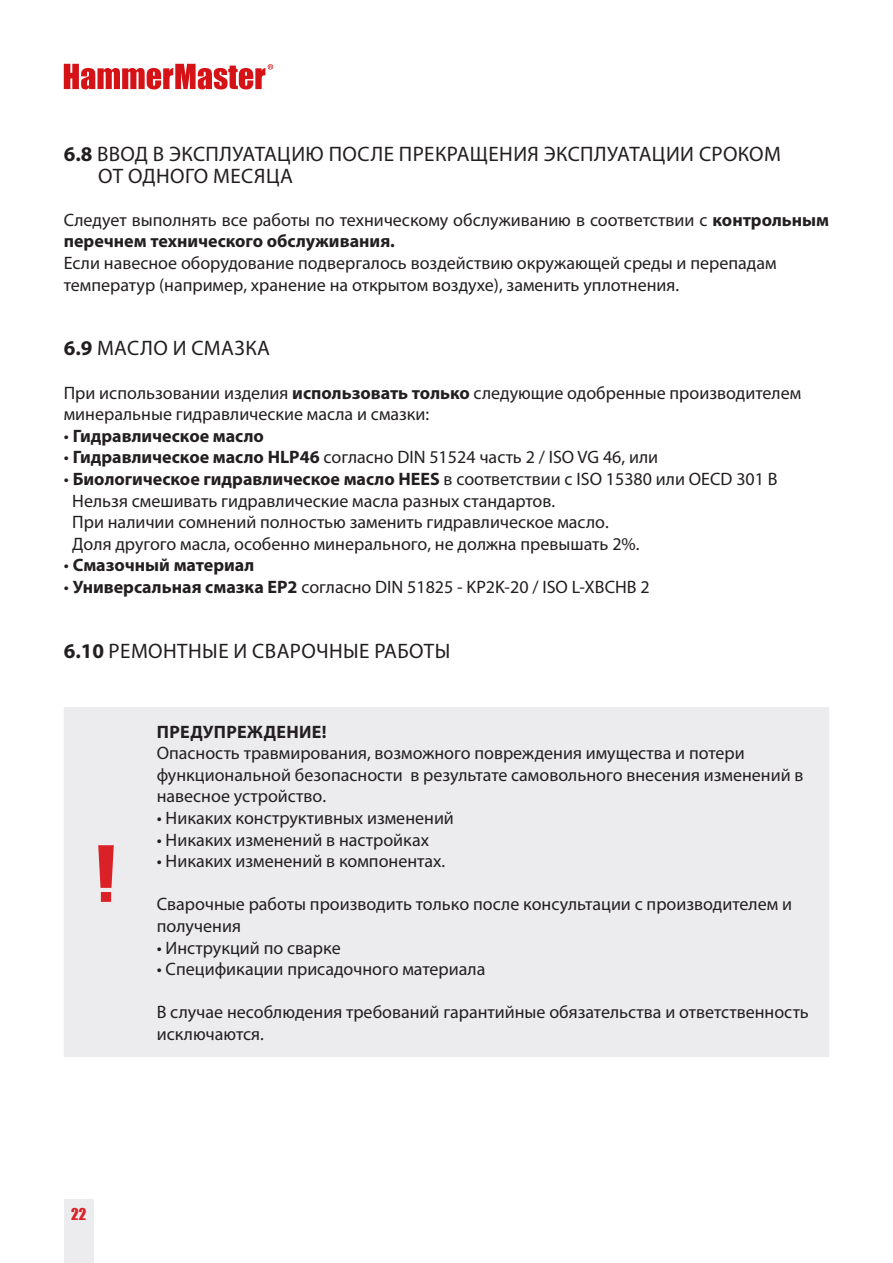
<style>
.page{position:relative;width:893px;height:1263px;background:#fff}
.page>*{position:absolute;margin:0;border:0;box-sizing:border-box;transform-origin:0 0}
.Subtitle{font:21px "Myriad Pro";letter-spacing:.02em;color:#231f20}
.Text_Warming_Bold{font:18px/21.6px "Myriad Pro";color:#231f20}
.Subtitle-2{font:18px "Myriad Pro";color:#231f20}
.Subtitle_2{font:18px/21.6px "Myriad Pro";color:#231f20}
.Subtitle-3{font:700 18px "Myriad Pro";color:#231f20}
.Text_Warming_Bold-2{font:700 18px "Myriad Pro";letter-spacing:.02em;color:#231f20}
.t1{font:15px "Impact";color:#da2128}
.s1{font-weight:700}
.s2{font-weight:400}
</style>
<div class="page">
<div style="left:64px;top:1199px;width:30px;height:64px;background:#ececee"></div>
<svg style="left:64px;top:64px;width:209px;height:25px"></svg>
<div style="left:64px;top:707px;width:765px;height:350px;background:#ececee"></div>
<svg style="left:98px;top:845px;width:16px;height:57px"></svg>
<p class="Subtitle" style="left:64px;top:142px;width:719px"><span class="s1">6.8</span> ВВОД В ЭКСПЛУАТАЦИЮ ПОСЛЕ ПРЕКРАЩЕНИЯ ЭКСПЛУАТАЦИИ СРОКОМ</p>
<p class="Subtitle" style="left:98px;top:164px;width:197px">ОТ ОДНОГО МЕСЯЦА</p>
<p class="Subtitle_2" style="left:64px;top:209px;width:767px">Следует выполнять все работы по техническому обслуживанию в соответствии с <span class="s1">контрольным перечнем технического обслуживания.</span></p>
<p class="Subtitle_2" style="left:64px;top:253px;width:714px">Если навесное оборудование подвергалось воздействию окружающей среды и перепадам</p>
<p class="Subtitle_2" style="left:64px;top:274px;width:617px">температур (например, хранение на открытом воздухе), заменить уплотнения.</p>
<p class="Subtitle" style="left:64px;top:337px;width:208px"><span class="s1">6.9</span> МАСЛО И СМАЗКА</p>
<p class="Subtitle-2" style="left:64px;top:383px;width:739px">При использовании изделия <span class="s1">использовать только</span> следующие одобренные производителем</p>
<p class="Subtitle-2" style="left:64px;top:404px;width:367px">минеральные гидравлические масла и смазки:</p>
<p class="Subtitle-3" style="left:64px;top:426px;width:202px"><span class="s2">•</span> Гидравлическое масло</p>
<p class="Subtitle-2" style="left:64px;top:448px;width:596px">• <span class="s1">Гидравлическое масло HLP46</span> согласно DIN 51524 часть 2 / ISO VG 46, или</p>
<p class="Subtitle-3" style="left:64px;top:469px;width:715px"><span class="s2">•</span> Биологическое гидравлическое масло HEES <span class="s2">в соответствии с ISO 15380 или OECD 301 B</span></p>
<p class="Subtitle-2" style="left:72px;top:491px;width:484px">Нельзя смешивать гидравлические масла разных стандартов.</p>
<p class="Subtitle-2" style="left:72px;top:512px;width:538px">При наличии сомнений полностью заменить гидравлическое масло.</p>
<p class="Subtitle-2" style="left:72px;top:534px;width:569px">Доля другого масла, особенно минерального, не должна превышать 2%.</p>
<p class="Subtitle-3" style="left:64px;top:555px;width:192px"><span class="s2">•</span> Смазочный материал</p>
<p class="Subtitle-2" style="left:64px;top:577px;width:587px">• <span class="s1">Универсальная смазка EP2</span> согласно DIN 51825 - KP2K-20 / ISO L-XBCHB 2</p>
<p class="Subtitle" style="left:64px;top:639px;width:388px"><span class="s1">6.10</span> РЕМОНТНЫЕ И СВАРОЧНЫЕ РАБОТЫ</p>
<p class="t1" style="left:71px;top:1202px;width:17px">22</p>
<p class="Text_Warming_Bold-2" style="left:157px;top:721px;width:171px">ПРЕДУПРЕЖДЕНИЕ!</p>
<p class="Text_Warming_Bold" style="left:157px;top:743px;width:648px">Опасность травмирования, возможного повреждения имущества и потери функциональной безопасности в результате самовольного внесения изменений в навесное устройство.</p>
<p class="Text_Warming_Bold" style="left:157px;top:807px;width:299px">• Никаких конструктивных изменений</p>
<p class="Text_Warming_Bold" style="left:157px;top:829px;width:274px">• Никаких изменений в настройках</p>
<p class="Text_Warming_Bold" style="left:157px;top:851px;width:290px">• Никаких изменений в компонентах.</p>
<p class="Text_Warming_Bold" style="left:157px;top:894px;width:637px">Сварочные работы производить только после консультации с производителем и получения</p>
<p class="Text_Warming_Bold" style="left:157px;top:937px;width:185px">• Инструкций по сварке</p>
<p class="Text_Warming_Bold" style="left:157px;top:959px;width:330px">• Спецификации присадочного материала</p>
<p class="Text_Warming_Bold" style="left:157px;top:1002px;width:654px">В случае несоблюдения требований гарантийные обязательства и ответственность исключаются.</p>
</div>
